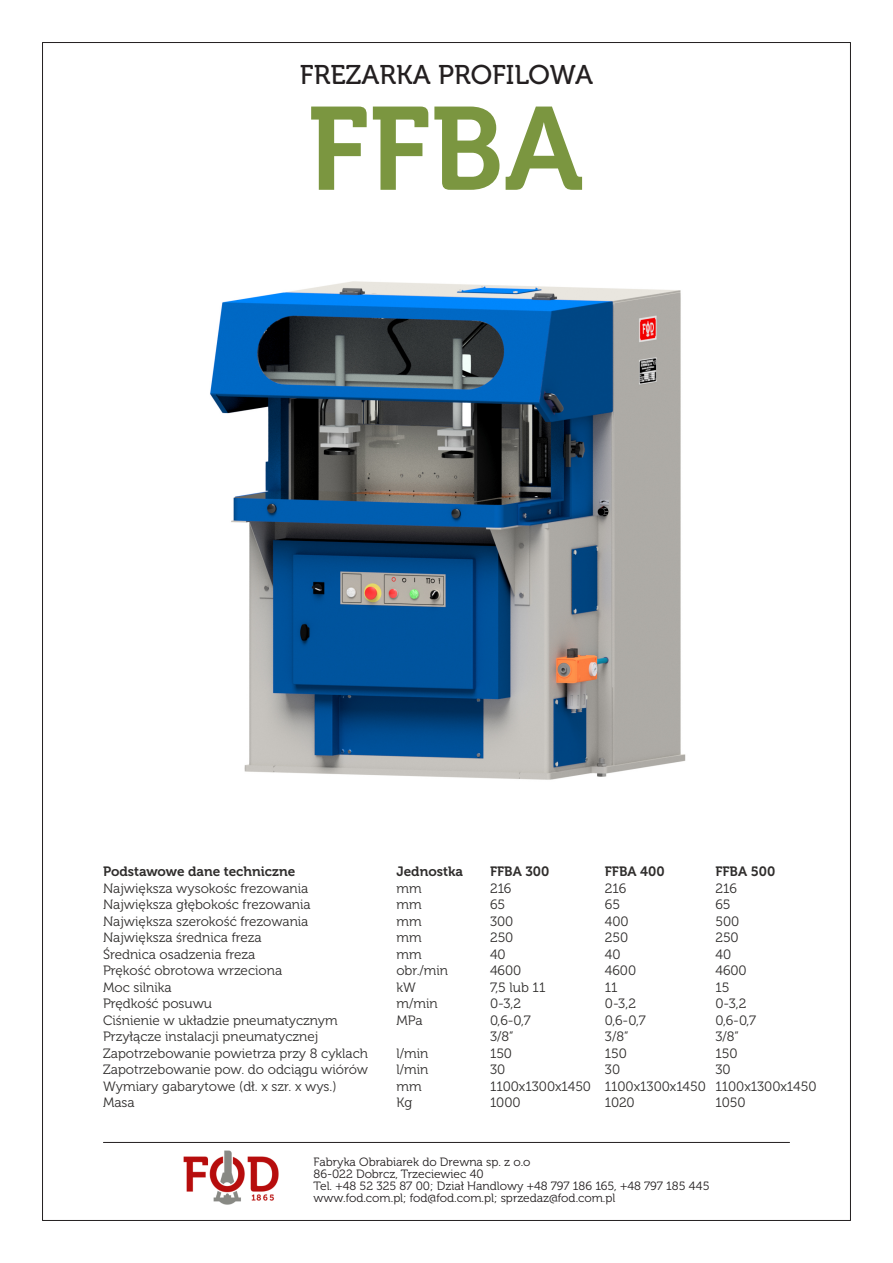
<style>
.page{position:relative;width:893px;height:1263px;background:#fff}
.page>*{position:absolute;margin:0;border:0;box-sizing:border-box;transform-origin:0 0}
.t1{font:117.3px "Museo 700";color:#7b9640}
.t2{font:27px "Museo 500";color:#231f20}
.t3{font:13.5px "Museo 300";color:#2f2d2c}
.t4{font:13.5px "Museo 700";color:#2f2d2c}
.t5{font:12px/12px "Museo 300";color:#231f20}
</style>
<div class="page">
<div style="left:42px;top:42px;width:809px;height:1179px;background:#fff;border:1px solid #231f20"></div>
<img style="left:149px;top:1141px;width:165px;height:64px">
<img style="left:210px;top:281px;width:476px;height:499px">
<hr style="left:103px;top:1142px;width:686px;height:1px;background:#231f20">
<h2 class="t2" style="left:300px;top:64px;width:295px">FREZARKA PROFILOWA</h2>
<h1 class="t1" style="left:307px;top:102px;width:278px">FFBA</h1>
<p class="t4" style="left:103px;top:866px;width:194px">Podstawowe dane techniczne</p>
<p class="t4" style="left:396px;top:866px;width:68px">Jednostka</p>
<p class="t4" style="left:490px;top:866px;width:61px">FFBA 300</p>
<p class="t4" style="left:605px;top:866px;width:61px">FFBA 400</p>
<p class="t4" style="left:715px;top:866px;width:61px">FFBA 500</p>
<p class="t3" style="left:103px;top:882px;width:207px">Największa wysokośc frezowania</p>
<p class="t3" style="left:396px;top:882px;width:27px">mm</p>
<p class="t3" style="left:490px;top:882px;width:23px">216</p>
<p class="t3" style="left:605px;top:882px;width:23px">216</p>
<p class="t3" style="left:715px;top:882px;width:23px">216</p>
<p class="t3" style="left:103px;top:899px;width:209px">Największa głębokośc frezowania</p>
<p class="t3" style="left:396px;top:899px;width:27px">mm</p>
<p class="t3" style="left:490px;top:899px;width:17px">65</p>
<p class="t3" style="left:605px;top:899px;width:17px">65</p>
<p class="t3" style="left:715px;top:899px;width:17px">65</p>
<p class="t3" style="left:103px;top:915px;width:207px">Największa szerokość frezowania</p>
<p class="t3" style="left:396px;top:915px;width:27px">mm</p>
<p class="t3" style="left:490px;top:915px;width:25px">300</p>
<p class="t3" style="left:605px;top:915px;width:25px">400</p>
<p class="t3" style="left:715px;top:915px;width:25px">500</p>
<p class="t3" style="left:103px;top:932px;width:160px">Największa średnica freza</p>
<p class="t3" style="left:396px;top:932px;width:27px">mm</p>
<p class="t3" style="left:490px;top:932px;width:25px">250</p>
<p class="t3" style="left:605px;top:932px;width:25px">250</p>
<p class="t3" style="left:715px;top:932px;width:25px">250</p>
<p class="t3" style="left:103px;top:948px;width:154px">Średnica osadzenia freza</p>
<p class="t3" style="left:396px;top:948px;width:27px">mm</p>
<p class="t3" style="left:490px;top:948px;width:17px">40</p>
<p class="t3" style="left:605px;top:948px;width:17px">40</p>
<p class="t3" style="left:715px;top:948px;width:17px">40</p>
<p class="t3" style="left:103px;top:965px;width:181px">Prękość obrotowa wrzeciona</p>
<p class="t3" style="left:396px;top:965px;width:53px">obr./min</p>
<p class="t3" style="left:490px;top:965px;width:33px">4600</p>
<p class="t3" style="left:605px;top:965px;width:33px">4600</p>
<p class="t3" style="left:715px;top:965px;width:33px">4600</p>
<p class="t3" style="left:103px;top:981px;width:70px">Moc silnika</p>
<p class="t3" style="left:396px;top:981px;width:21px">kW</p>
<p class="t3" style="left:490px;top:981px;width:57px">7,5 lub 11</p>
<p class="t3" style="left:605px;top:981px;width:14px">11</p>
<p class="t3" style="left:715px;top:981px;width:16px">15</p>
<p class="t3" style="left:103px;top:998px;width:110px">Prędkość posuwu</p>
<p class="t3" style="left:396px;top:998px;width:43px">m/min</p>
<p class="t3" style="left:490px;top:998px;width:33px">0-3,2</p>
<p class="t3" style="left:605px;top:998px;width:33px">0-3,2</p>
<p class="t3" style="left:715px;top:998px;width:33px">0-3,2</p>
<p class="t3" style="left:103px;top:1014px;width:236px">Ciśnienie w układzie pneumatycznym</p>
<p class="t3" style="left:396px;top:1014px;width:28px">MPa</p>
<p class="t3" style="left:490px;top:1014px;width:42px">0,6-0,7</p>
<p class="t3" style="left:605px;top:1014px;width:42px">0,6-0,7</p>
<p class="t3" style="left:715px;top:1014px;width:42px">0,6-0,7</p>
<p class="t3" style="left:103px;top:1031px;width:217px">Przyłącze instalacji pneumatycznej</p>
<p class="t3" style="left:490px;top:1031px;width:25px">3/8”</p>
<p class="t3" style="left:605px;top:1031px;width:25px">3/8”</p>
<p class="t3" style="left:715px;top:1031px;width:25px">3/8”</p>
<p class="t3" style="left:103px;top:1047px;width:266px">Zapotrzebowanie powietrza przy 8 cyklach</p>
<p class="t3" style="left:396px;top:1047px;width:33px">l/min</p>
<p class="t3" style="left:490px;top:1047px;width:24px">150</p>
<p class="t3" style="left:605px;top:1047px;width:24px">150</p>
<p class="t3" style="left:715px;top:1047px;width:24px">150</p>
<p class="t3" style="left:103px;top:1064px;width:267px">Zapotrzebowanie pow. do odciągu wiórów</p>
<p class="t3" style="left:396px;top:1064px;width:33px">l/min</p>
<p class="t3" style="left:490px;top:1064px;width:17px">30</p>
<p class="t3" style="left:605px;top:1064px;width:17px">30</p>
<p class="t3" style="left:715px;top:1064px;width:17px">30</p>
<p class="t3" style="left:103px;top:1080px;width:235px">Wymiary gabarytowe (dł. x szr. x wys.)</p>
<p class="t3" style="left:396px;top:1080px;width:27px">mm</p>
<p class="t3" style="left:490px;top:1080px;width:328px">1100x1300x1450 1100x1300x1450 1100x1300x1450</p>
<p class="t3" style="left:103px;top:1097px;width:33px">Masa</p>
<p class="t3" style="left:396px;top:1097px;width:17px">Kg</p>
<p class="t3" style="left:490px;top:1097px;width:32px">1000</p>
<p class="t3" style="left:605px;top:1097px;width:31px">1020</p>
<p class="t3" style="left:715px;top:1097px;width:32px">1050</p>
<p class="t5" style="left:314px;top:1156px;width:397px">Fabryka Obrabiarek do Drewna sp. z o.o<br>86-022 Dobrcz, Trzeciewiec 40<br>Tel. +48 52 325 87 00; Dział Handlowy +48 797 186 165, +48 797 185 445 www.fod.com.pl; fod@fod.com.pl; sprzedaz@fod.com.pl</p>
</div>
